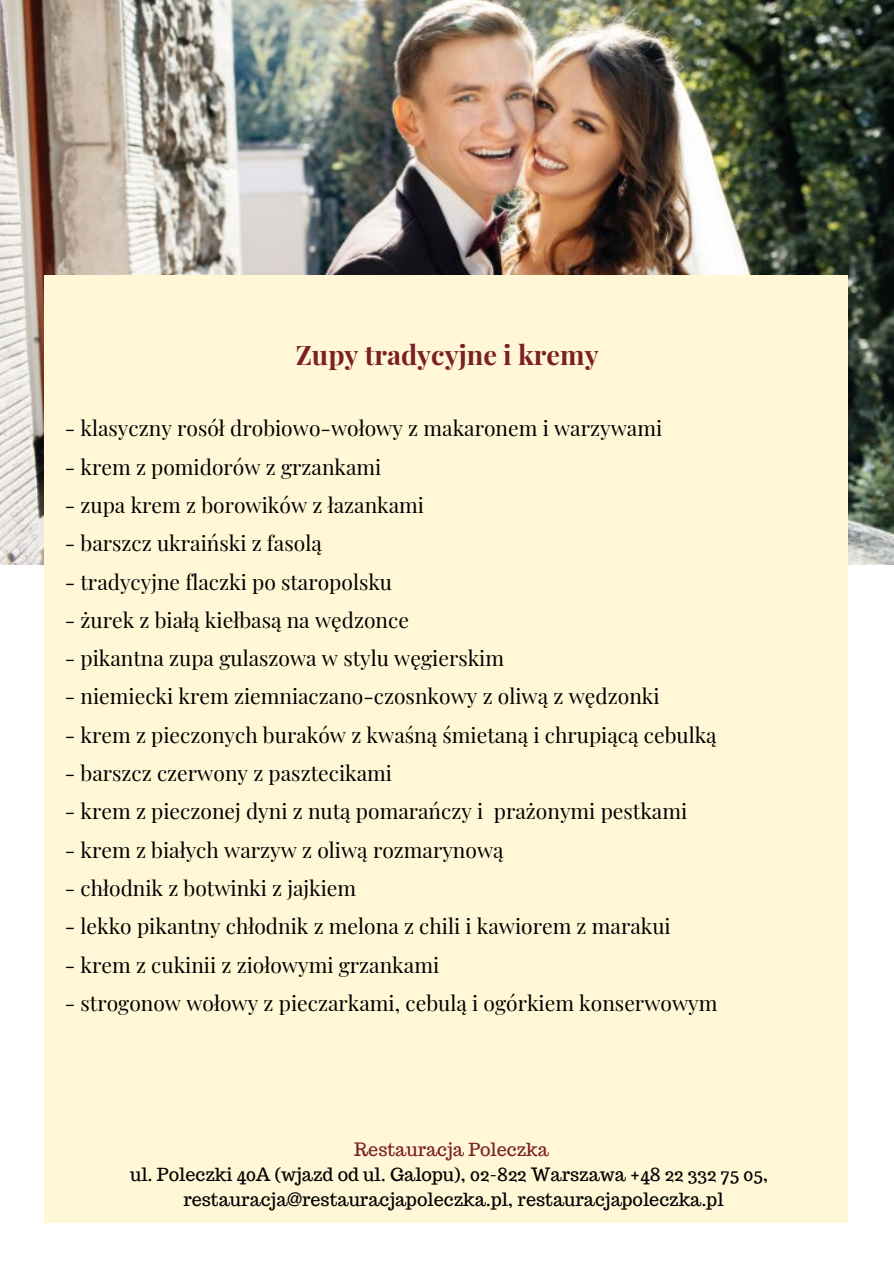
<style>
.page{position:relative;width:894px;height:1264px;background:#fff}
.page>*{position:absolute;margin:0;border:0;box-sizing:border-box;transform-origin:0 0}
.t1{font:700 27px "Playfair Display";color:#7a1f26}
.t2{font:21px "Playfair Display";color:#000}
.t3{font:18px/24.8px "Trocchi";color:#000;text-align:center}
.t4{font:18px "Trocchi";color:#7a1f26}
</style>
<div class="page">
<img style="left:0;top:0;width:893px;height:564px">
<div style="left:44px;top:275px;width:803px;height:947px;background:#fff7d5"></div>
<p class="t1" style="left:295px;top:336px;width:304px">Zupy tradycyjne i kremy</p>
<p class="t2" style="left:65px;top:413px;width:598px">- klasyczny rosół drobiowo-wołowy z makaronem i warzywami</p>
<p class="t2" style="left:65px;top:452px;width:318px">- krem z pomidorów z grzankami</p>
<p class="t2" style="left:65px;top:490px;width:360px">- zupa krem z borowików z łazankami</p>
<p class="t2" style="left:65px;top:528px;width:258px">- barszcz ukraiński z fasolą</p>
<p class="t2" style="left:65px;top:567px;width:329px">- tradycyjne flaczki po staropolsku</p>
<p class="t2" style="left:65px;top:605px;width:345px">- żurek z białą kiełbasą na wędzonce</p>
<p class="t2" style="left:65px;top:643px;width:440px">- pikantna zupa gulaszowa w stylu węgierskim</p>
<p class="t2" style="left:65px;top:681px;width:596px">- niemiecki krem ziemniaczano-czosnkowy z oliwą z wędzonki</p>
<p class="t2" style="left:65px;top:720px;width:653px">- krem z pieczonych buraków z kwaśną śmietaną i chrupiącą cebulką</p>
<p class="t2" style="left:65px;top:758px;width:328px">- barszcz czerwony z pasztecikami</p>
<p class="t2" style="left:65px;top:796px;width:623px">- krem z pieczonej dyni z nutą pomarańczy i prażonymi pestkami</p>
<p class="t2" style="left:65px;top:834px;width:440px">- krem z białych warzyw z oliwą rozmarynową</p>
<p class="t2" style="left:65px;top:873px;width:293px">- chłodnik z botwinki z jajkiem</p>
<p class="t2" style="left:65px;top:911px;width:607px">- lekko pikantny chłodnik z melona z chili i kawiorem z marakui</p>
<p class="t2" style="left:65px;top:949px;width:376px">- krem z cukinii z ziołowymi grzankami</p>
<p class="t2" style="left:65px;top:988px;width:654px">- strogonow wołowy z pieczarkami, cebulą i ogórkiem konserwowym</p>
<p class="t4" style="left:354px;top:1137px;width:196px">Restauracja Poleczka</p>
<p class="t3" style="left:130px;top:1161px;width:639px">ul. Poleczki 40A (wjazd od ul. Galopu), 02-822 Warszawa +48 22 332 75 05, restauracja@restauracjapoleczka.pl, restauracjapoleczka.pl</p>
</div>
